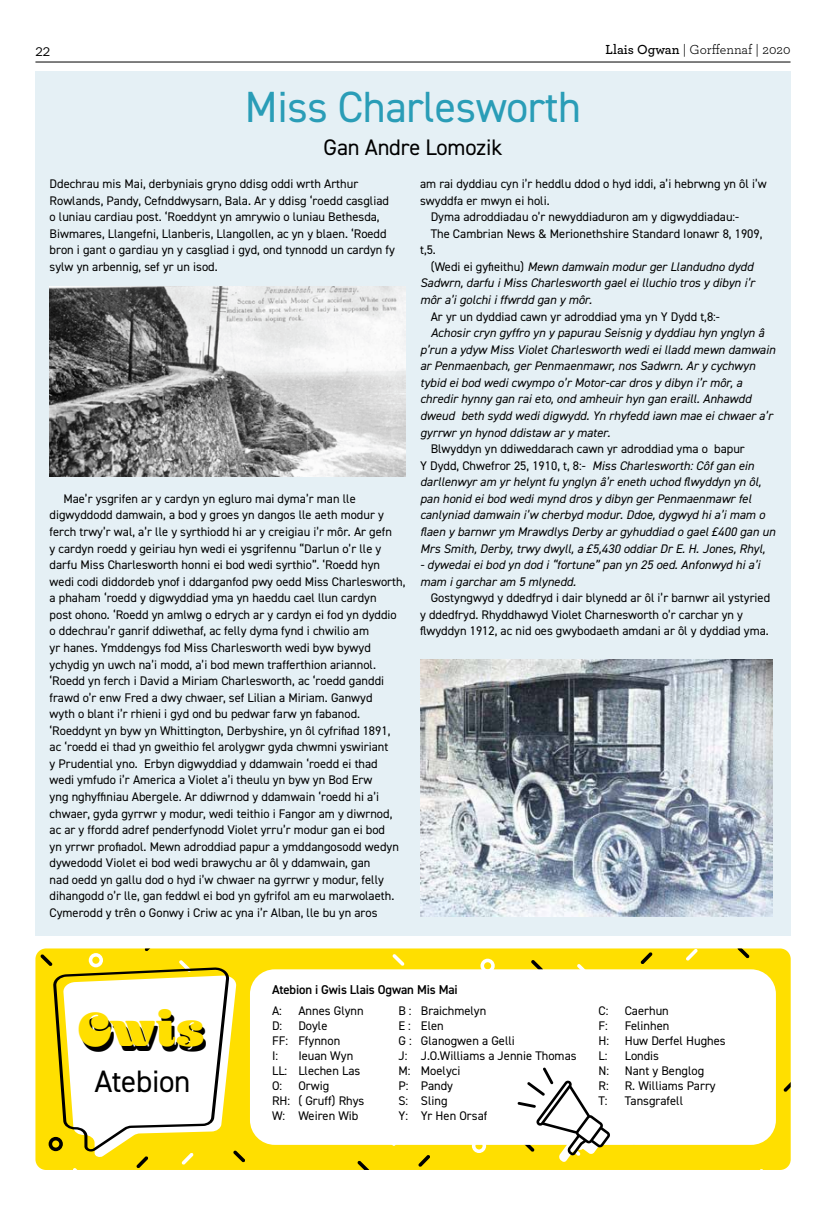
<style>
.page{position:relative;width:826px;height:1205px;background:#fff}
.page>*{position:absolute;margin:0;border:0;box-sizing:border-box;transform-origin:0 0}
.t1{font:900 49.62px "Blenny";color:#ffdf00}
.t2{font:43.75px "DIN2014";letter-spacing:-.01em;color:#2a9db7}
.t3{font:31px "DIN2014";letter-spacing:-.01em;color:#000}
.t4{font:22.5px "DIN2014";letter-spacing:-.01em;color:#000}
.t5{font:13.75px "Archer";color:#000}
.t6{font:600 12.75px "DIN2014";letter-spacing:-.01em;color:#000}
.t7{font:12.5px/16.6px "DIN2014";color:#000}
.t8{font:italic 12.5px/16.5px "DIN2014";color:#000}
.t9{font:12.5px "Franklin Gothic IT Cby BT";color:#000}
.s1{font-weight:600}
.s2{font-style:normal}
</style>
<div class="page">
<hr style="left:35px;top:62px;width:755px;height:1px;background:#000">
<div style="left:35px;top:948px;width:755px;height:222px;background:#ffdf00;border-radius:11px"></div>
<svg style="left:577px;top:964px;width:8px;height:5px"></svg>
<svg style="left:686px;top:948px;width:11px;height:13px"></svg>
<svg style="left:392px;top:954px;width:12px;height:12px"></svg>
<svg style="left:783px;top:1083px;width:7px;height:9px"></svg>
<svg style="left:640px;top:952px;width:12px;height:12px"></svg>
<svg style="left:737px;top:948px;width:12px;height:10px"></svg>
<svg style="left:531px;top:960px;width:12px;height:9px"></svg>
<svg style="left:480px;top:958px;width:15px;height:11px"></svg>
<svg style="left:418px;top:1155px;width:12px;height:12px"></svg>
<svg style="left:357px;top:1160px;width:12px;height:10px"></svg>
<svg style="left:472px;top:1145px;width:14px;height:8px"></svg>
<svg style="left:35px;top:948px;width:210px;height:222px"></svg>
<div style="left:250px;top:969px;width:526px;height:176px;background:#fff;border-radius:25px"></div>
<svg style="left:509px;top:1067px;width:101px;height:95px"></svg>
<div style="left:35px;top:71px;width:755px;height:864px;background:#e5f0f5"></div>
<img style="left:50px;top:287px;width:356px;height:189px">
<img style="left:420px;top:659px;width:352px;height:257px">
<p class="t9" style="left:35px;top:44px;width:16px">22</p>
<p class="t5" style="left:605px;top:40px;width:186px"><span class="s1">Llais Ogwan</span> | Gorffennaf | 2020</p>
<h2 class="t2" style="left:245px;top:79px;width:337px">Miss Charlesworth</h2>
<h3 class="t4" style="left:323px;top:133px;width:180px">Gan Andre Lomozik</h3>
<p class="t7" style="left:50px;top:175px;width:347px">Ddechrau mis Mai, derbyniais gryno ddisg oddi wrth Arthur Rowlands, Pandy, Cefnddwysarn, Bala. Ar y ddisg ‘roedd casgliad o luniau cardiau post. ‘Roeddynt yn amrywio o luniau Bethesda, Biwmares, Llangefni, Llanberis, Llangollen, ac yn y blaen. ‘Roedd bron i gant o gardiau yn y casgliad i gyd, ond tynnodd un cardyn fy sylw yn arbennig, sef yr un isod.</p>
<p class="t7" style="left:420px;top:175px;width:348px">am rai dyddiau cyn i’r heddlu ddod o hyd iddi, a’i hebrwng yn ôl i’w</p>
<p class="t7" style="left:420px;top:192px;width:131px">swyddfa er mwyn ei holi.</p>
<p class="t7" style="left:431px;top:208px;width:310px">Dyma adroddiadau o’r newyddiaduron am y digwyddiadau:-</p>
<p class="t7" style="left:431px;top:225px;width:333px">The Cambrian News &amp; Merionethshire Standard Ionawr 8, 1909,</p>
<p class="t7" style="left:420px;top:241px;width:17px">t,5.</p>
<p class="t8" style="left:431px;top:258px;width:324px"><span class="s2">(Wedi ei gyfieithu)</span> Mewn damwain modur ger Llandudno dydd</p>
<p class="t8" style="left:420px;top:275px;width:336px">Sadwrn, darfu i Miss Charlesworth gael ei lluchio tros y dibyn i’r</p>
<p class="t8" style="left:420px;top:291px;width:173px">môr a’i golchi i ffwrdd gan y môr.</p>
<p class="t7" style="left:431px;top:308px;width:291px">Ar yr un dyddiad cawn yr adroddiad yma yn Y Dydd t,8:-</p>
<p class="t8" style="left:420px;top:324px;width:357px;text-indent:11px">Achosir cryn gyffro yn y papurau Seisnig y dyddiau hyn ynglyn â p’run a ydyw Miss Violet Charlesworth wedi ei lladd mewn damwain ar Penmaenbach, ger Penmaenmawr, nos Sadwrn. Ar y cychwyn tybid ei bod wedi cwympo o’r Motor-car dros y dibyn i’r môr, a chredir hynny gan rai eto, ond amheuir hyn gan eraill. Anhawdd dweud beth sydd wedi digwydd. Yn rhyfedd iawn mae ei chwaer a’r gyrrwr yn hynod ddistaw ar y mater.</p>
<p class="t8" style="left:420px;top:440px;width:357px;text-indent:11px"><span class="s2">Blwyddyn yn ddiweddarach cawn yr adroddiad yma o bapur<br>Y Dydd, Chwefror 25, 1910, t, 8:-</span> Miss Charlesworth: Côf gan ein darllenwyr am yr helynt fu ynglyn â’r eneth uchod flwyddyn yn ôl, pan honid ei bod wedi mynd dros y dibyn ger Penmaenmawr fel canlyniad damwain i’w cherbyd modur. Ddoe, dygwyd hi a’i mam o flaen y barnwr ym Mrawdlys Derby ar gyhuddiad o gael £400 gan un Mrs Smith, Derby, trwy dwyll, a £5,430 oddiar Dr E. H. Jones, Rhyl,</p>
<p class="t8" style="left:420px;top:556px;width:341px">- dywedai ei bod yn dod i “fortune” pan yn 25 oed. Anfonwyd hi a’i mam i garchar am 5 mlynedd.</p>
<p class="t7" style="left:420px;top:589px;width:351px;text-indent:11px">Gostyngwyd y ddedfryd i dair blynedd ar ôl i’r barnwr ail ystyried y ddedfryd. Rhyddhawyd Violet Charnesworth o’r carchar yn y flwyddyn 1912, ac nid oes gwybodaeth amdani ar ôl y dyddiad yma.</p>
<p class="t7" style="left:50px;top:490px;width:357px;text-indent:14px">Mae’r ysgrifen ar y cardyn yn egluro mai dyma’r man lle digwyddodd damwain, a bod y groes yn dangos lle aeth modur y ferch trwy’r wal, a’r lle y syrthiodd hi ar y creigiau i’r môr. Ar gefn<br>y cardyn roedd y geiriau hyn wedi ei ysgrifennu “Darlun o’r lle y darfu Miss Charlesworth honni ei bod wedi syrthio”. ‘Roedd hyn wedi codi diddordeb ynof i ddarganfod pwy oedd Miss Charlesworth, a phaham ‘roedd y digwyddiad yma yn haeddu cael llun cardyn<br>post ohono. ‘Roedd yn amlwg o edrych ar y cardyn ei fod yn dyddio o ddechrau’r ganrif ddiwethaf, ac felly dyma fynd i chwilio am<br>yr hanes. Ymddengys fod Miss Charlesworth wedi byw bywyd ychydig yn uwch na’i modd, a’i bod mewn trafferthion ariannol. ‘Roedd yn ferch i David a Miriam Charlesworth, ac ‘roedd ganddi frawd o’r enw Fred a dwy chwaer, sef Lilian a Miriam. Ganwyd<br>wyth o blant i’r rhieni i gyd ond bu pedwar farw yn fabanod. ‘Roeddynt yn byw yn Whittington, Derbyshire, yn ôl cyfrifiad 1891,<br>ac ‘roedd ei thad yn gweithio fel arolygwr gyda chwmni yswiriant<br>y Prudential yno. Erbyn digwyddiad y ddamwain ‘roedd ei thad wedi ymfudo i’r America a Violet a’i theulu yn byw yn Bod Erw<br>yng nghyffiniau Abergele. Ar ddiwrnod y ddamwain ‘roedd hi a’i chwaer, gyda gyrrwr y modur, wedi teithio i Fangor am y diwrnod, ac ar y ffordd adref penderfynodd Violet yrru’r modur gan ei bod<br>yn yrrwr profiadol. Mewn adroddiad papur a ymddangosodd wedyn dywedodd Violet ei bod wedi brawychu ar ôl y ddamwain, gan<br>nad oedd yn gallu dod o hyd i’w chwaer na gyrrwr y modur, felly dihangodd o’r lle, gan feddwl ei bod yn gyfrifol am eu marwolaeth.<br>Cymerodd y trên o Gonwy i Criw ac yna i’r Alban, lle bu yn aros</p>
<h1 class="t1" style="left:78px;top:999px;width:128px">Cwis</h1>
<h3 class="t3" style="left:94px;top:1062px;width:98px">Atebion</h3>
<p class="t6" style="left:272px;top:981px;width:187px">Atebion i Gwis Llais Ogwan Mis Mai</p>
<p class="t7" style="left:272px;top:1002px;width:11px">A:</p>
<p class="t7" style="left:298px;top:1002px;width:67px">Annes Glynn</p>
<p class="t7" style="left:398px;top:1002px;width:89px">B : Braichmelyn</p>
<p class="t7" style="left:598px;top:1002px;width:11px">C:</p>
<p class="t7" style="left:624px;top:1002px;width:46px">Caerhun</p>
<p class="t7" style="left:272px;top:1017px;width:12px">D:</p>
<p class="t7" style="left:298px;top:1017px;width:31px">Doyle</p>
<p class="t7" style="left:398px;top:1017px;width:47px">E : Elen</p>
<p class="t7" style="left:598px;top:1017px;width:11px">F:</p>
<p class="t7" style="left:624px;top:1017px;width:46px">Felinhen</p>
<p class="t7" style="left:272px;top:1032px;width:70px">FF: Ffynnon</p>
<p class="t7" style="left:398px;top:1032px;width:118px">G : Glanogwen a Gelli</p>
<p class="t7" style="left:598px;top:1032px;width:129px">H: Huw Derfel Hughes</p>
<p class="t7" style="left:272px;top:1047px;width:8px">I:</p>
<p class="t7" style="left:298px;top:1047px;width:56px">Ieuan Wyn</p>
<p class="t7" style="left:398px;top:1047px;width:180px">J: J.O.Williams a Jennie Thomas</p>
<p class="t7" style="left:598px;top:1047px;width:10px">L:</p>
<p class="t7" style="left:624px;top:1047px;width:36px">Londis</p>
<p class="t7" style="left:272px;top:1062px;width:90px">LL: Llechen Las</p>
<p class="t7" style="left:398px;top:1062px;width:63px">M: Moelyci</p>
<p class="t7" style="left:598px;top:1062px;width:107px">N: Nant y Benglog</p>
<p class="t7" style="left:272px;top:1077px;width:12px">O:</p>
<p class="t7" style="left:298px;top:1077px;width:32px">Orwig</p>
<p class="t7" style="left:398px;top:1077px;width:56px">P: Pandy</p>
<p class="t7" style="left:598px;top:1077px;width:12px">R:</p>
<p class="t7" style="left:624px;top:1077px;width:93px">R. Williams Parry</p>
<p class="t7" style="left:272px;top:1092px;width:94px">RH: ( Gruff) Rhys</p>
<p class="t7" style="left:398px;top:1092px;width:51px">S: Sling</p>
<p class="t7" style="left:598px;top:1092px;width:11px">T:</p>
<p class="t7" style="left:624px;top:1092px;width:60px">Tansgrafell</p>
<p class="t7" style="left:272px;top:1107px;width:88px">W: Weiren Wib</p>
<p class="t7" style="left:398px;top:1107px;width:90px">Y: Yr Hen Orsaf</p>
</div>
